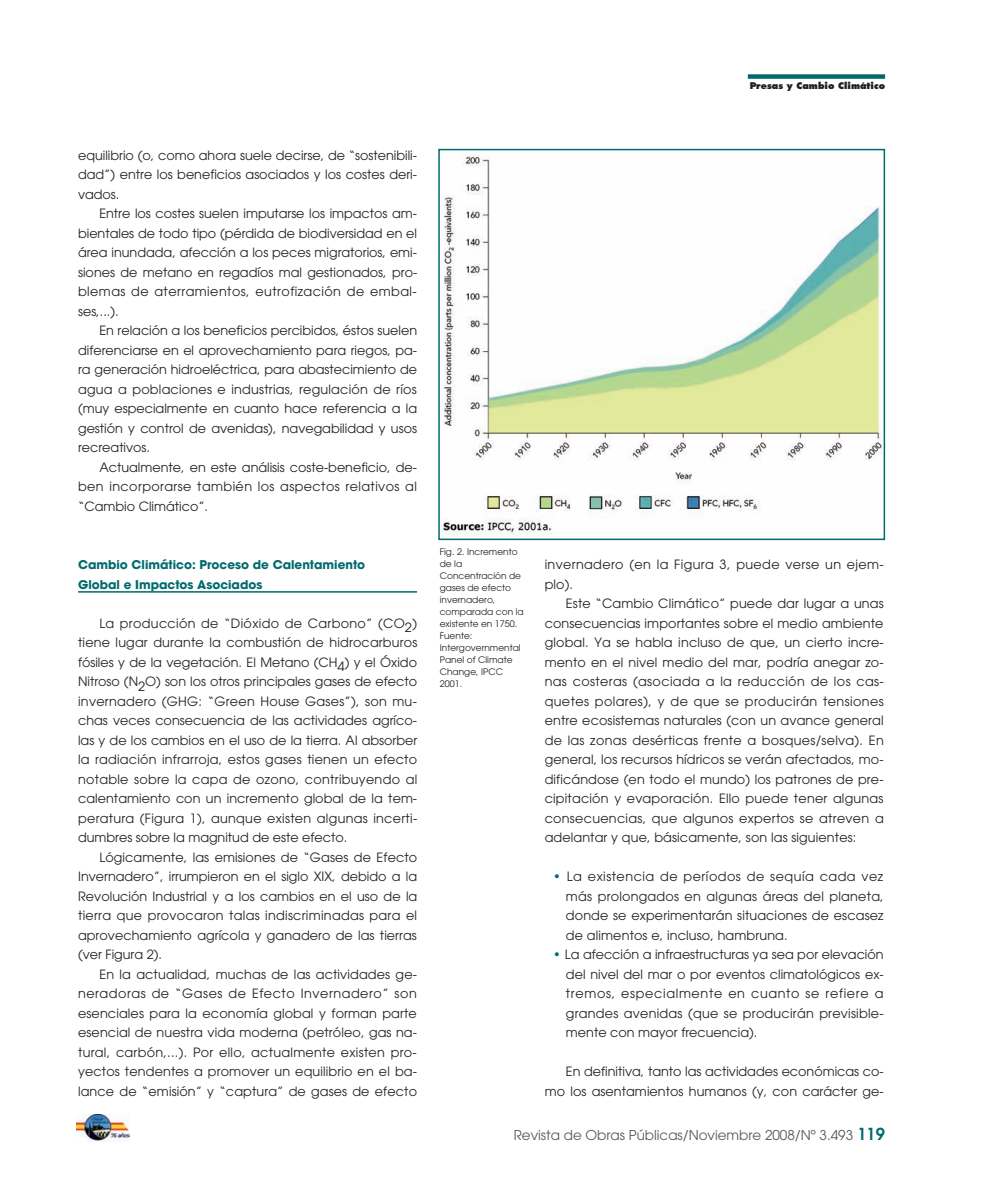
<style>
.page{position:relative;width:983px;height:1195px;background:#fff}
.page>*{position:absolute;margin:0;border:0;box-sizing:border-box;transform-origin:0 0}
.t1{font:13.5px "Avant Garde";color:#57585a}
.t2{font:12.75px/19.5px "Avant Garde";letter-spacing:.005em;color:#231f20;text-align:justify}
.t3{font:12.75px/19.5px "Avant Garde";letter-spacing:.03em;color:#231f20}
.t4{font:700 12px/19.5px "Avant Garde";color:#006b6e}
.t5{font:9px/12px "Avant Garde";color:#231f20}
.t6{font:800 9px "Futura";color:#231f20}
.s1{color:#006b6e}
.s2{font-weight:600;font-size:16.5px;color:#006b6e}
</style>
<div class="page">
<hr style="left:78px;top:591px;width:339px;height:2px;background:#006b6e">
<div style="left:747px;top:74px;width:137px;height:5px;background:#006b6e"></div>
<img style="left:77px;top:1114px;width:53px;height:28px">
<img style="left:443px;top:155px;width:438px;height:380px">
<div style="left:438px;top:149px;width:446px;height:391px;border:2px solid #006b6e"></div>
<p class="t6" style="left:749px;top:82px;width:137px">Presas y Cambio Climático</p>
<p class="t2" style="left:78px;top:147px;width:340px">equilibrio (o, como ahora suele decirse, de “sostenibili&shy;dad”) entre los beneficios asociados y los costes deri&shy;vados.</p>
<p class="t2" style="left:78px;top:205px;width:340px;text-indent:21px">Entre los costes suelen imputarse los impactos am&shy;bientales de todo tipo (pérdida de biodiversidad en el área inundada, afección a los peces migratorios, emi&shy;siones de metano en regadíos mal gestionados, pro&shy;blemas de aterramientos, eutrofización de embal&shy;ses,...).</p>
<p class="t2" style="left:78px;top:322px;width:340px;text-indent:21px">En relación a los beneficios percibidos, éstos suelen diferenciarse en el aprovechamiento para riegos, pa&shy;ra generación hidroeléctrica, para abastecimiento de agua a poblaciones e industrias, regulación de ríos (muy especialmente en cuanto hace referencia a la gestión y control de avenidas), navegabilidad y usos recreativos.</p>
<p class="t2" style="left:78px;top:458px;width:340px;text-indent:21px">Actualmente, en este análisis coste-beneficio, de&shy;ben incorporarse también los aspectos relativos al “Cambio Climático”.</p>
<p class="t4" style="left:78px;top:557px;width:288px">Cambio Climático: Proceso de Calentamiento<br>Global e Impactos Asociados</p>
<p class="t2" style="left:78px;top:615px;width:340px;text-indent:21px">La producción de “Dióxido de Carbono” (CO2) tiene lugar durante la combustión de hidrocarburos fósiles y de la vegetación. El Metano (CH4) y el Óxido Nitroso (N2O) son los otros principales gases de efecto invernadero (GHG: “Green House Gases”), son mu&shy;chas veces consecuencia de las actividades agríco&shy;las y de los cambios en el uso de la tierra. Al absorber la radiación infrarroja, estos gases tienen un efecto notable sobre la capa de ozono, contribuyendo al calentamiento con un incremento global de la tem&shy;peratura (Figura 1), aunque existen algunas incerti&shy;dumbres sobre la magnitud de este efecto.</p>
<p class="t2" style="left:78px;top:849px;width:340px;text-indent:21px">Lógicamente, las emisiones de “Gases de Efecto Invernadero”, irrumpieron en el siglo XIX, debido a la Revolución Industrial y a los cambios en el uso de la tierra que provocaron talas indiscriminadas para el aprovechamiento agrícola y ganadero de las tierras (ver Figura 2).</p>
<p class="t2" style="left:78px;top:965px;width:340px;text-indent:21px">En la actualidad, muchas de las actividades ge&shy;neradoras de “Gases de Efecto Invernadero” son esenciales para la economía global y forman parte esencial de nuestra vida moderna (petróleo, gas na&shy;tural, carbón,...). Por ello, actualmente existen pro&shy;yectos tendentes a promover un equilibrio en el ba&shy;lance de “emisión” y “captura” de gases de efecto</p>
<p class="t5" style="left:439px;top:546px;width:85px">Fig. 2. Incremento de la<br>Concentración de gases de efecto invernadero, comparada con la existente en 1750.<br>Fuente:<br>Intergovernmental<br>Panel of Climate<br>Change, IPCC<br>2001.</p>
<p class="t3" style="left:544px;top:556px;width:340px">invernadero (en la Figura 3, puede verse un ejem&shy;plo).</p>
<p class="t2" style="left:544px;top:595px;width:340px;text-indent:21px">Este “Cambio Climático” puede dar lugar a unas consecuencias importantes sobre el medio ambiente global. Ya se habla incluso de que, un cierto incre&shy;mento en el nivel medio del mar, podría anegar zo&shy;nas costeras (asociada a la reducción de los cas&shy;quetes polares), y de que se producirán tensiones entre ecosistemas naturales (con un avance general de las zonas desérticas frente a bosques/selva). En general, los recursos hídricos se verán afectados, mo&shy;dificándose (en todo el mundo) los patrones de pre&shy;cipitación y evaporación. Ello puede tener algunas consecuencias, que algunos expertos se atreven a adelantar y que, básicamente, son las siguientes:</p>
<p class="t2" style="left:566px;top:868px;width:319px;text-indent:-13px"><span class="s1">•</span> La existencia de períodos de sequía cada vez más prolongados en algunas áreas del planeta, donde se experimentarán situaciones de escasez de alimentos e, incluso, hambruna.</p>
<p class="t2" style="left:566px;top:946px;width:319px;text-indent:-13px"><span class="s1">•</span> La afección a infraestructuras ya sea por elevación del nivel del mar o por eventos climatológicos ex&shy;tremos, especialmente en cuanto se refiere a grandes avenidas (que se producirán previsible&shy;mente con mayor frecuencia).</p>
<p class="t2" style="left:544px;top:1063px;width:340px;text-align:right">En definitiva, tanto las actividades económicas co&shy;mo los asentamientos humanos (y, con carácter ge-</p>
<p class="t1" style="left:513px;top:1130px;width:373px">Revista de Obras Públicas/Noviembre 2008/Nº 3.493 <span class="s2">119</span></p>
</div>
